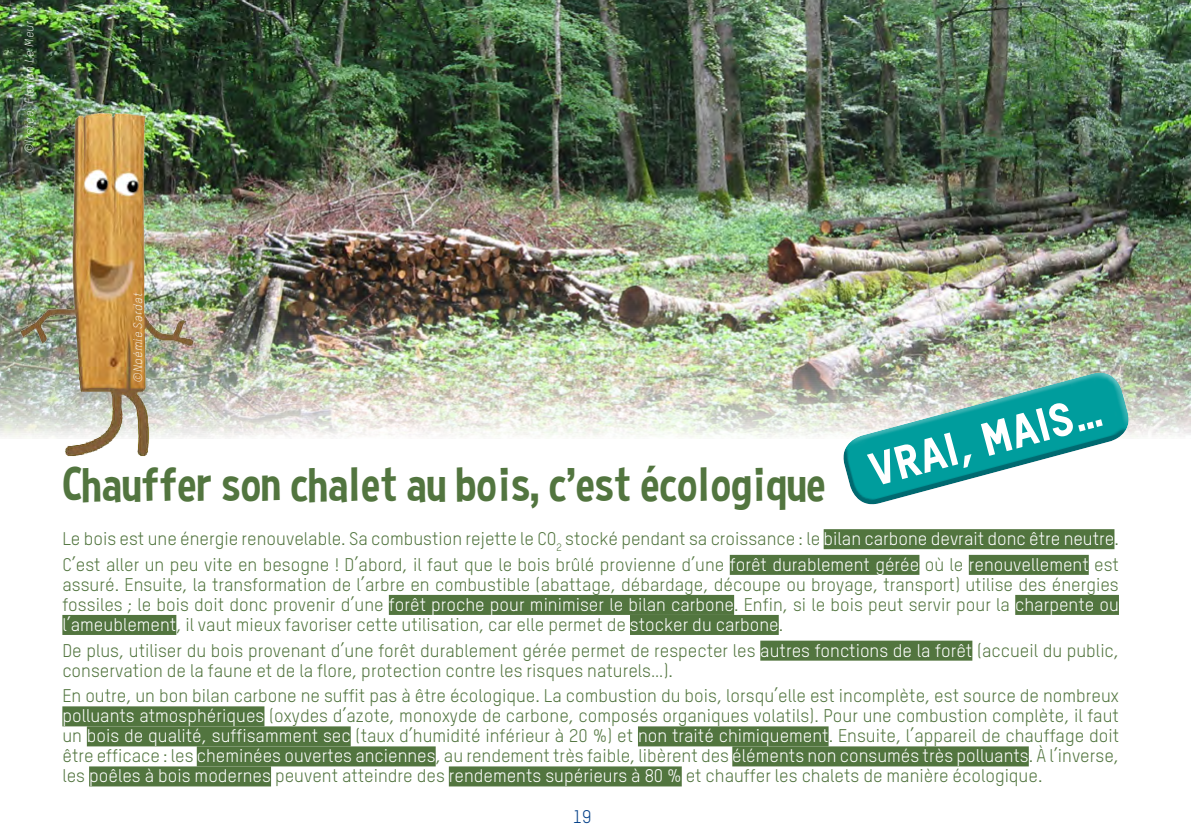
<style>
.page{position:relative;width:1191px;height:840px;background:#fff}
.page>*{position:absolute;margin:0;border:0;box-sizing:border-box;transform-origin:0 0}
.t1{font:48px "Curse Casual";color:#52753f}
.t2{font:46px "TSTAR Headline";color:#fff}
.t3{font:18px/20px "TSTAR";color:#52753f}
.t4{font:18px "TSTAR";color:#023f88}
.t5{font:italic 300 12px "TSTAR";letter-spacing:.04em;color:#fff}
.s1{color:#fff}
</style>
<div class="page">
<img style="left:0;top:0;width:1191px;height:438px">
<div style="left:823px;top:529px;width:291px;height:20px;background:#52753f"></div>
<div style="left:730px;top:554px;width:189px;height:20px;background:#52753f"></div>
<div style="left:968px;top:554px;width:120px;height:20px;background:#52753f"></div>
<div style="left:389px;top:594px;width:345px;height:20px;background:#52753f"></div>
<div style="left:1015px;top:594px;width:104px;height:20px;background:#52753f"></div>
<div style="left:62px;top:614px;width:114px;height:20px;background:#52753f"></div>
<div style="left:630px;top:614px;width:148px;height:20px;background:#52753f"></div>
<div style="left:760px;top:640px;width:212px;height:20px;background:#52753f"></div>
<div style="left:62px;top:706px;width:202px;height:20px;background:#52753f"></div>
<div style="left:87px;top:726px;width:264px;height:20px;background:#52753f"></div>
<div style="left:638px;top:726px;width:190px;height:20px;background:#52753f"></div>
<div style="left:197px;top:746px;width:239px;height:20px;background:#52753f"></div>
<div style="left:732px;top:746px;width:296px;height:20px;background:#52753f"></div>
<div style="left:89px;top:766px;width:182px;height:20px;background:#52753f"></div>
<div style="left:449px;top:766px;width:233px;height:20px;background:#52753f"></div>
<img style="left:16px;top:110px;width:183px;height:346px">
<img style="left:840px;top:362px;width:298px;height:76px">
<svg style="left:833px;top:370px;width:300px;height:135px"></svg>
<p class="t5" style="left:22px;top:154px;width:135px;rotate:-90deg">©Irstea, Florian Le Meur</p>
<p class="t5" style="left:131px;top:383px;width:92px;rotate:-90deg">©Noémie Sardat</p>
<h2 class="t2" style="left:863px;top:443px;width:241px;rotate:-15deg">VRAI, MAIS…</h2>
<h1 class="t1" style="left:62px;top:456px;width:765px">Chauffer son chalet au bois, c’est écologique</h1>
<p class="t3" style="left:62px;top:525px;width:1058px;line-height:25.6px">Le bois est une énergie renouvelable. Sa combustion rejette le CO<sub>2</sub> stocké pendant sa croissance : le <span class="s1">bilan carbone devrait donc être neutre</span>.<br>C’est aller un peu vite en besogne ! D’abord, il faut que le bois brûlé provienne d’une <span class="s1">forêt durablement gérée</span> où le <span class="s1">renouvellement</span> est</p>
<p class="t3" style="left:62px;top:574px;width:1058px;text-align:justify">assuré. Ensuite, la transformation de l’arbre en combustible (abattage, débardage, découpe ou broyage, transport) utilise des énergies fossiles ; le bois doit donc provenir d’une <span class="s1">forêt proche pour minimiser le bilan carbone</span>. Enfin, si le bois peut servir pour la <span class="s1">charpente ou l’ameublement</span>, il vaut mieux favoriser cette utilisation, car elle permet de <span class="s1">stocker du carbone</span>.</p>
<p class="t3" style="left:62px;top:639px;width:1058px">De plus, utiliser du bois provenant d’une forêt durablement gérée permet de respecter les <span class="s1">autres fonctions de la forêt</span> (accueil du public, conservation de la faune et de la flore, protection contre les risques naturels…).</p>
<p class="t3" style="left:62px;top:685px;width:1058px;text-align:justify">En outre, un bon bilan carbone ne suffit pas à être écologique. La combustion du bois, lorsqu’elle est incomplète, est source de nombreux <span class="s1">polluants atmosphériques</span> (oxydes d’azote, monoxyde de carbone, composés organiques volatils). Pour une combustion complète, il faut un <span class="s1">bois de qualité, suffisamment sec</span> (taux d’humidité inférieur à 20 %) et <span class="s1">non traité chimiquement</span>. Ensuite, l’appareil de chauffage doit être efficace : les <span class="s1">cheminées ouvertes anciennes</span>, au rendement très faible, libèrent des <span class="s1">éléments non consumés très polluants</span>. À l’inverse, les <span class="s1">poêles à bois modernes</span> peuvent atteindre des <span class="s1">rendements supérieurs à 80 %</span> et chauffer les chalets de manière écologique.</p>
<p class="t4" style="left:573px;top:805px;width:20px">19</p>
</div>
